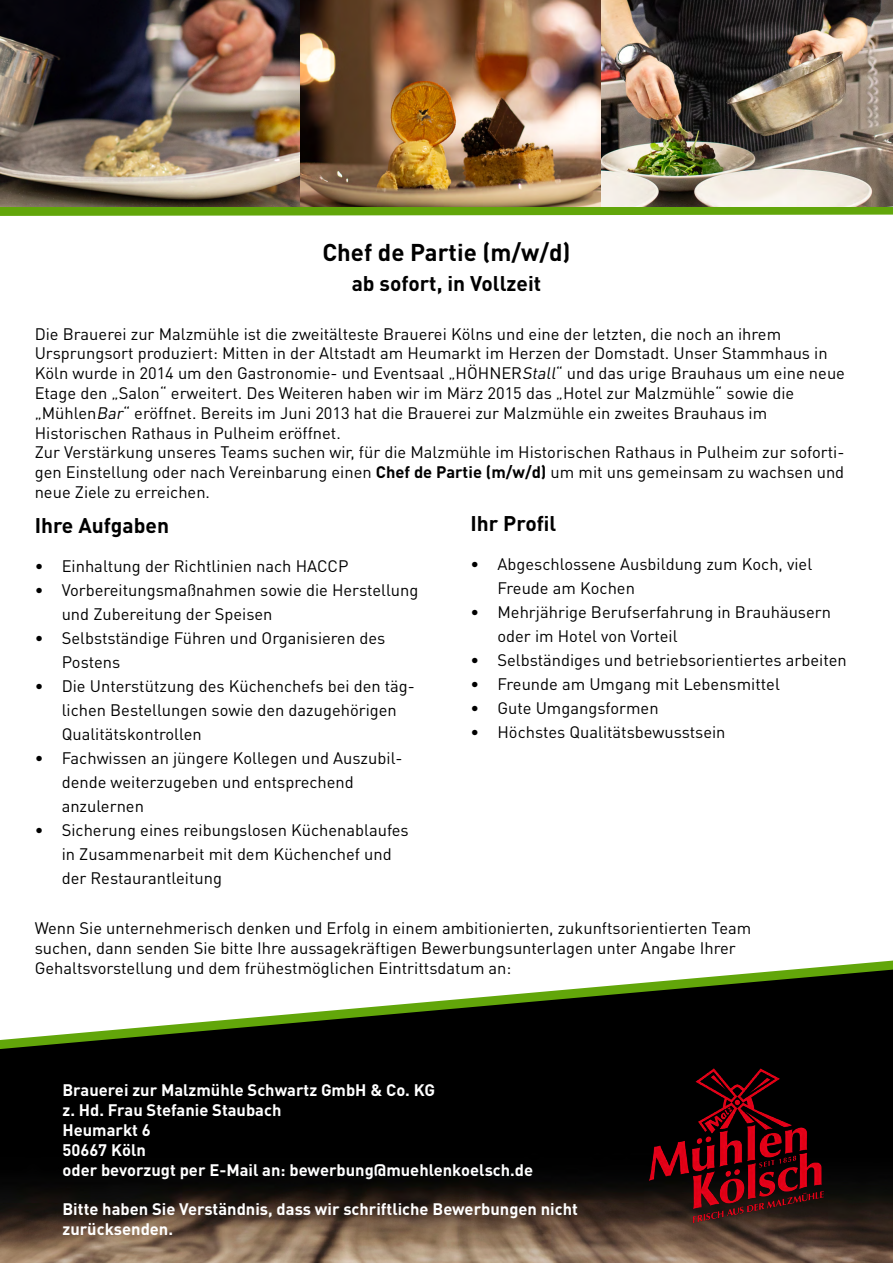
<style>
.page{position:relative;width:893px;height:1263px;background:#fff}
.page>*{position:absolute;margin:0;border:0;box-sizing:border-box;transform-origin:0 0}
.t1{font:700 24px "DINOT";color:#000}
.t2{font:700 21px "DINOT";color:#000}
.t3{font:16.5px/19.8px "DINOT";color:#000}
.t4{font:700 16.5px/19.8px "DINOT";color:#fff}
.s1{font-style:italic}
.s2{font-weight:700}
</style>
<div class="page">
<svg style="left:0;top:960px;width:893px;height:303px;background:#403e35"></svg>
<img style="left:649px;top:1069px;width:175px;height:153px">
<svg style="left:0;top:206px;width:893px;height:10px;background:#71ad22"></svg>
<img style="left:0;top:0;width:600px;height:207px">
<img style="left:592px;top:0;width:301px;height:206px">
<h1 class="t1" style="left:322px;top:236px;width:250px">Chef de Partie (m/w/d)</h1>
<p class="t2" style="left:352px;top:269px;width:191px">ab sofort, in Vollzeit</p>
<p class="t3" style="left:35px;top:323px;width:812px">Die Brauerei zur Malzmühle ist die zweitälteste Brauerei Kölns und eine der letzten, die noch an ihrem Ursprungsort produziert: Mitten in der Altstadt am Heumarkt im Herzen der Domstadt. Unser Stammhaus in Köln wurde in 2014 um den Gastronomie- und Eventsaal „HÖHNER<span class="s1">Stall</span>“ und das urige Brauhaus um eine neue Etage den „Salon“ erweitert. Des Weiteren haben wir im März 2015 das „Hotel zur Malzmühle“ sowie die „Mühlen<span class="s1">Bar</span>“ eröffnet. Bereits im Juni 2013 hat die Brauerei zur Malzmühle ein zweites Brauhaus im Historischen Rathaus in Pulheim eröffnet.<br>Zur Verstärkung unseres Teams suchen wir, für die Malzmühle im Historischen Rathaus in Pulheim zur soforti&shy;gen Einstellung oder nach Vereinbarung einen <span class="s2">Chef de Partie (m/w/d)</span> um mit uns gemeinsam zu wachsen und neue Ziele zu erreichen.</p>
<p class="t2" style="left:35px;top:511px;width:136px">Ihre Aufgaben</p>
<p class="t3" style="left:35px;top:555px;width:315px">• Einhaltung der Richtlinien nach HACCP</p>
<p class="t3" style="left:62px;top:577px;width:358px;line-height:24px;text-indent:-27px">• Vorbereitungsmaßnahmen sowie die Herstellung und Zubereitung der Speisen</p>
<p class="t3" style="left:62px;top:625px;width:325px;line-height:24px;text-indent:-27px">• Selbstständige Führen und Organisieren des<br>Postens</p>
<p class="t3" style="left:62px;top:673px;width:355px;line-height:24px;text-indent:-27px">• Die Unterstützung des Küchenchefs bei den täg&shy;lichen Bestellungen sowie den dazugehörigen<br>Qualitätskontrollen</p>
<p class="t3" style="left:62px;top:745px;width:342px;line-height:24px;text-indent:-27px">• Fachwissen an jüngere Kollegen und Auszubil&shy;dende weiterzugeben und entsprechend anzulernen</p>
<p class="t3" style="left:62px;top:817px;width:349px;line-height:24px;text-indent:-27px">• Sicherung eines reibungslosen Küchenablaufes in Zusammenarbeit mit dem Küchenchef und der Restaurantleitung</p>
<p class="t2" style="left:470px;top:509px;width:87px">Ihr Profil</p>
<p class="t3" style="left:497px;top:551px;width:316px;line-height:24px;text-indent:-27px">• Abgeschlossene Ausbildung zum Koch, viel<br>Freude am Kochen</p>
<p class="t3" style="left:497px;top:599px;width:335px;line-height:24px;text-indent:-27px">• Mehrjährige Berufserfahrung in Brauhäusern oder im Hotel von Vorteil</p>
<p class="t3" style="left:470px;top:649px;width:378px">• Selbständiges und betriebsorientiertes arbeiten</p>
<p class="t3" style="left:470px;top:673px;width:311px">• Freunde am Umgang mit Lebensmittel</p>
<p class="t3" style="left:470px;top:697px;width:190px">• Gute Umgangsformen</p>
<p class="t3" style="left:470px;top:721px;width:257px">• Höchstes Qualitätsbewusstsein</p>
<p class="t3" style="left:35px;top:918px;width:718px">Wenn Sie unternehmerisch denken und Erfolg in einem ambitionierten, zukunftsorientierten Team suchen, dann senden Sie bitte Ihre aussagekräftigen Bewerbungsunterlagen unter Angabe Ihrer<br>Gehaltsvorstellung und dem frühestmöglichen Eintrittsdatum an:</p>
<p class="t4" style="left:62px;top:1080px;width:472px">Brauerei zur Malzmühle Schwartz GmbH &amp; Co. KG<br>z. Hd. Frau Stefanie Staubach<br>Heumarkt 6<br>50667 Köln<br>oder bevorzugt per E-Mail an: bewerbung@muehlenkoelsch.de</p>
<p class="t4" style="left:62px;top:1198px;width:517px">Bitte haben Sie Verständnis, dass wir schriftliche Bewerbungen nicht zurücksenden.</p>
</div>
